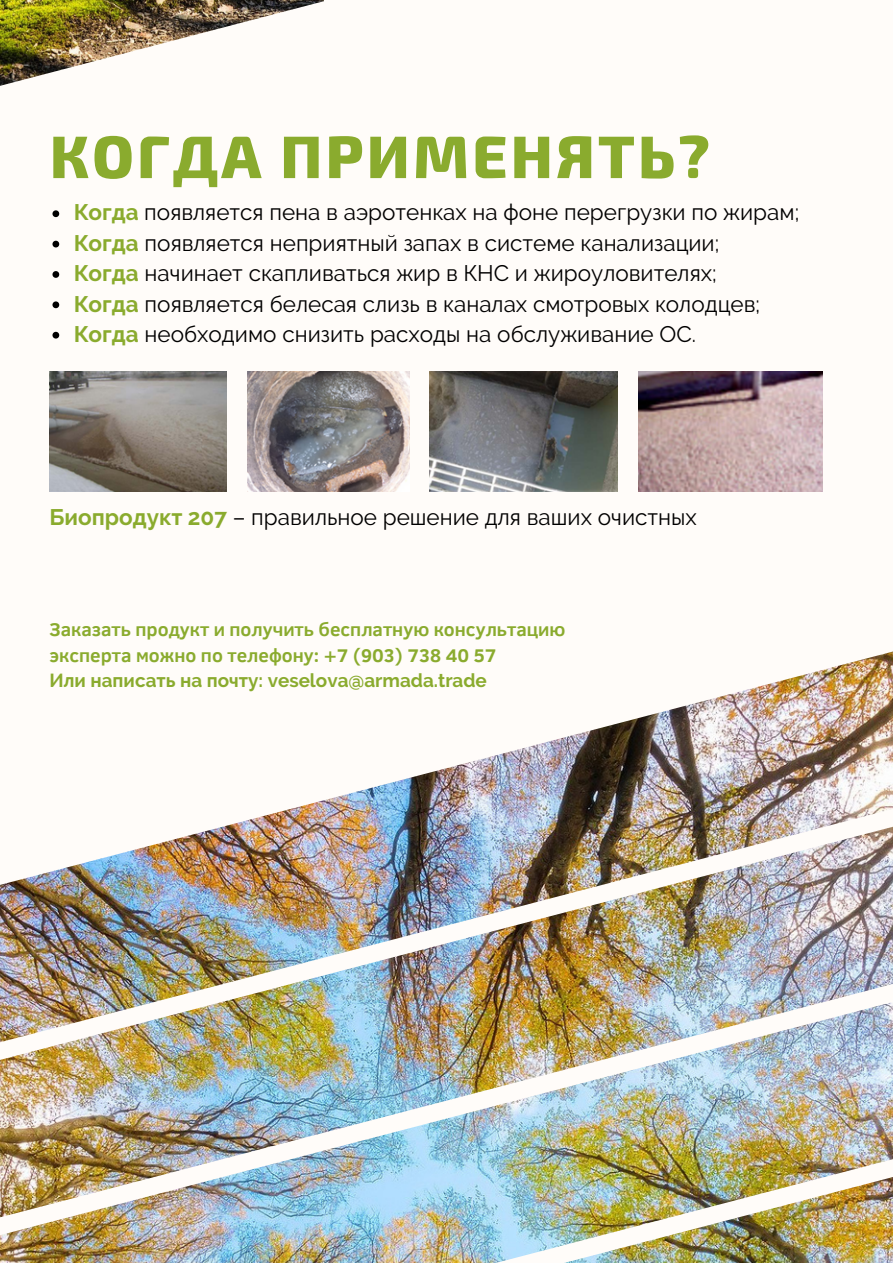
<style>
.page{position:relative;width:893px;height:1264px;background:#fff}
.page>*{position:absolute;margin:0;border:0;box-sizing:border-box;transform-origin:0 0}
.t1{font:800 60px "Exo 2";letter-spacing:.05em;color:#8aab2e}
.t2{font:22.5px "Raleway";color:#000}
.t3{font:700 18.9px/25.8px "Clear Sans";color:#8aab2e}
.t4{font:700 18.9px "Raleway";color:#8aab2e}
.s1{font-weight:700;color:#8aab2e}
</style>
<div class="page">
<div style="left:0;top:0;width:892px;height:1262px;background:#fffcf9"></div>
<img style="left:0;top:651px;width:892px;height:611px">
<img style="left:0;top:0;width:324px;height:86px">
<img style="left:49px;top:371px;width:177px;height:120px">
<img style="left:247px;top:371px;width:162px;height:121px">
<img style="left:429px;top:371px;width:188px;height:121px">
<img style="left:638px;top:371px;width:184px;height:120px">
<svg style="left:52px;top:210px;width:7px;height:7px"></svg>
<svg style="left:52px;top:241px;width:7px;height:6px"></svg>
<svg style="left:52px;top:271px;width:7px;height:7px"></svg>
<svg style="left:52px;top:301px;width:7px;height:7px"></svg>
<svg style="left:52px;top:332px;width:7px;height:6px"></svg>
<p class="t1" style="left:49px;top:117px;width:661px">КОГДА ПРИМЕНЯТЬ?</p>
<p class="t2" style="left:74px;top:199px;width:727px"><span class="s1">Когда</span> появляется пена в аэротенках на фоне перегрузки по жирам;</p>
<p class="t2" style="left:74px;top:230px;width:647px"><span class="s1">Когда</span> появляется неприятный запах в системе канализации;</p>
<p class="t2" style="left:74px;top:260px;width:644px"><span class="s1">Когда</span> начинает скапливаться жир в КНС и жироуловителях;</p>
<p class="t2" style="left:74px;top:290px;width:687px"><span class="s1">Когда</span> появляется белесая слизь в каналах смотровых колодцев;</p>
<p class="t2" style="left:74px;top:321px;width:623px"><span class="s1">Когда</span> необходимо снизить расходы на обслуживание ОС.</p>
<p class="t2" style="left:49px;top:504px;width:648px"><span class="s1">Биопродукт 207</span> – правильное решение для ваших очистных</p>
<p class="t3" style="left:49px;top:616px;width:517px">Заказать продукт и получить бесплатную консультацию эксперта можно по телефону: +7 (903) 738 40 57</p>
<p class="t4" style="left:49px;top:669px;width:439px">Или написать на почту: veselova@armada.trade</p>
</div>
